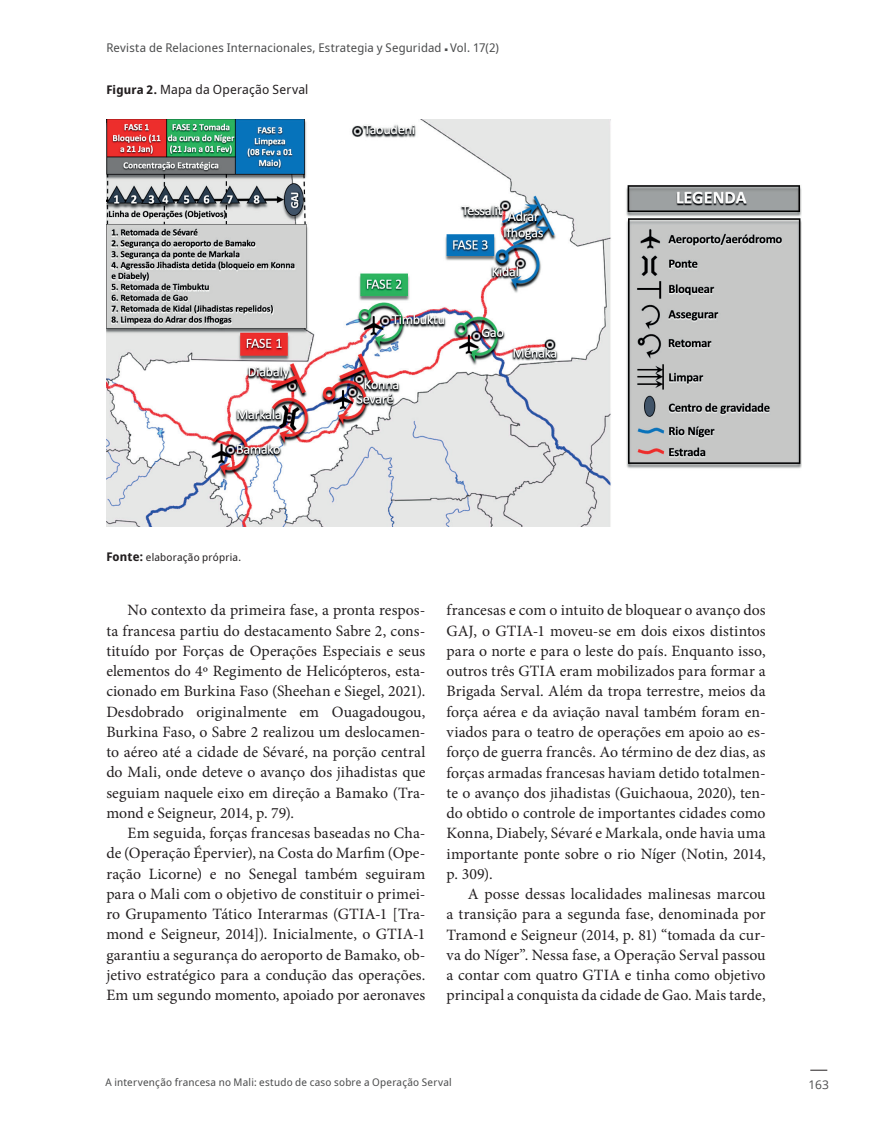
<style>
.page{position:relative;width:872px;height:1127px;background:#fff}
.page>*{position:absolute;margin:0;border:0;box-sizing:border-box;transform-origin:0 0}
.t1{font:15.75px/20.2px "Minion Pro";color:#231f20;text-align:justify}
.t2{font:12.75px "Noto Sans Display";letter-spacing:.015em;color:#231f20}
.t3{font:12px "Noto Sans Display";letter-spacing:.015em;color:#4b4c4d}
.t4{font:12px "Open Sans";color:#4b4c4d}
.t5{font:10.5px "Noto Sans Display";letter-spacing:.02em;color:#4b4c4d}
.t6{font:10.5px "Noto Sans Display";letter-spacing:.02em;color:#231f20}
.s1{font-family:"Minion Pro";font-size:9px}
.s2{font-weight:700;font-size:12px}
</style>
<div class="page">
<svg style="left:810px;top:1070px;width:17px;height:1px"></svg>
<img style="left:107px;top:119px;width:694px;height:408px">
<p class="t3" style="left:106px;top:39px;width:394px">Revista de Relaciones Internacionales, Estrategia y Seguridad <span class="s1">■</span> Vol. 17(2)</p>
<p class="t2" style="left:106px;top:81px;width:203px"><span class="s2">Figura 2.</span> Mapa da Operação Serval</p>
<p class="t6" style="left:106px;top:550px;width:136px"><span class="s2">Fonte:</span> elaboração própria.</p>
<p class="t1" style="left:106px;top:600px;width:320px;text-indent:21px">No contexto da primeira fase, a pronta respos&shy;ta francesa partiu do destacamento Sabre 2, cons&shy;tituído por Forças de Operações Especiais e seus elementos do 4º Regimento de Helicópteros, esta&shy;cionado em Burkina Faso (Sheehan e Siegel, 2021).<br>Desdobrado originalmente em Ouagadougou, Burkina Faso, o Sabre 2 realizou um deslocamen&shy;to aéreo até a cidade de Sévaré, na porção central do Mali, onde deteve o avanço dos jihadistas que seguiam naquele eixo em direção a Bamako (Tra&shy;mond e Seigneur, 2014, p. 79).</p>
<p class="t1" style="left:106px;top:823px;width:320px;text-indent:21px">Em seguida, forças francesas baseadas no Cha&shy;de (Operação Épervier), na Costa do Marfim (Ope&shy;ração Licorne) e no Senegal também seguiram para o Mali com o objetivo de constituir o primei&shy;ro Grupamento Tático Interarmas (GTIA-1 [Tra&shy;mond e Seigneur, 2014]). Inicialmente, o GTIA-1 garantiu a segurança do aeroporto de Bamako, ob&shy;jetivo estratégico para a condução das operações.<br>Em um segundo momento, apoiado por aeronaves</p>
<p class="t1" style="left:446px;top:600px;width:320px">francesas e com o intuito de bloquear o avanço dos GAJ, o GTIA-1 moveu-se em dois eixos distintos para o norte e para o leste do país. Enquanto isso, outros três GTIA eram mobilizados para formar a Brigada Serval. Além da tropa terrestre, meios da força aérea e da aviação naval também foram en&shy;viados para o teatro de operações em apoio ao es&shy;forço de guerra francês. Ao término de dez dias, as forças armadas francesas haviam detido totalmen&shy;te o avanço dos jihadistas (Guichaoua, 2020), ten&shy;do obtido o controle de importantes cidades como Konna, Diabely, Sévaré e Markala, onde havia uma importante ponte sobre o rio Níger (Notin, 2014, p. 309).</p>
<p class="t1" style="left:446px;top:884px;width:320px;text-indent:21px">A posse dessas localidades malinesas marcou a transição para a segunda fase, denominada por Tramond e Seigneur (2014, p. 81) “tomada da cur&shy;va do Níger”. Nessa fase, a Operação Serval passou a contar com quatro GTIA e tinha como objetivo principal a conquista da cidade de Gao. Mais tarde,</p>
<p class="t5" style="left:105px;top:1075px;width:348px">A intervenção francesa no Mali: estudo de caso sobre a Operação Serval</p>
<p class="t4" style="left:808px;top:1076px;width:22px">163</p>
</div>
